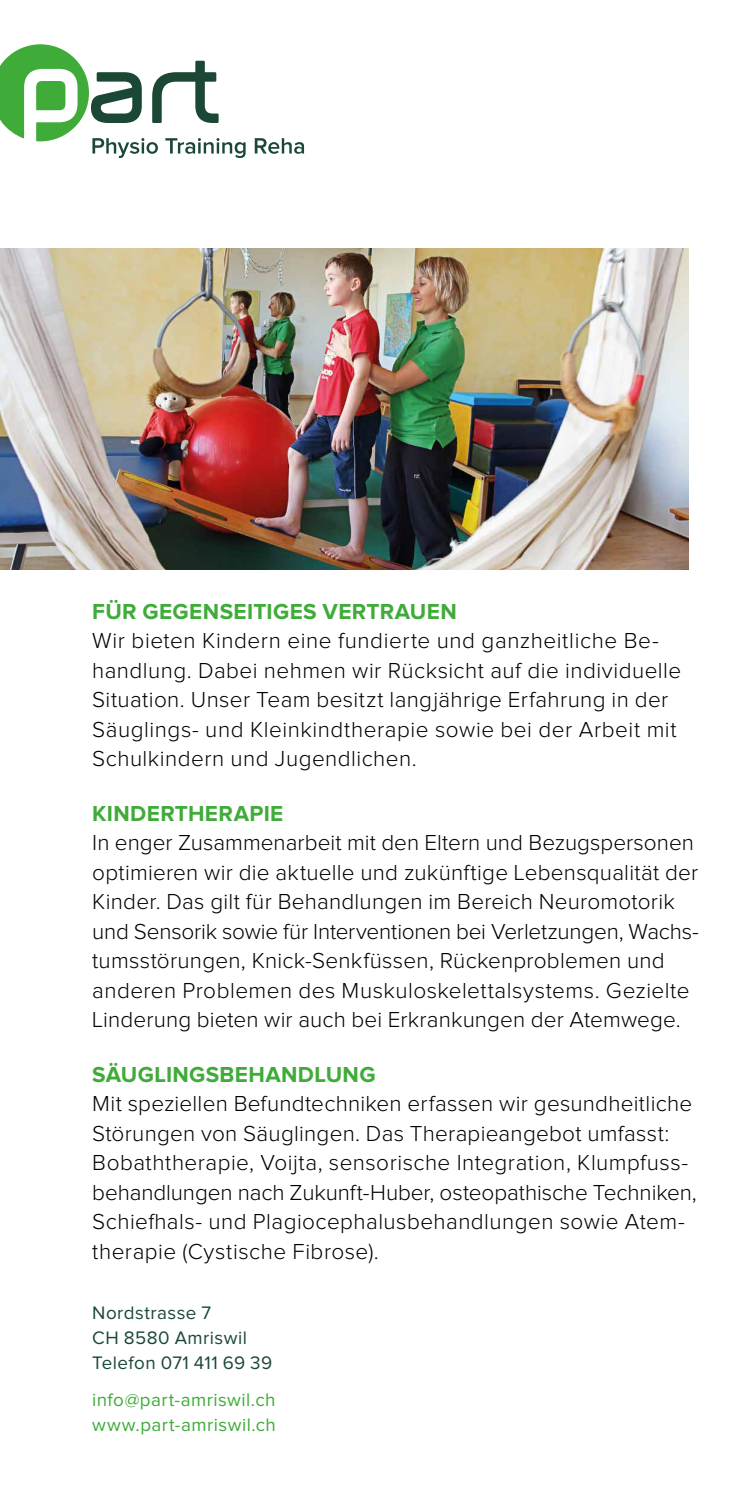
<style>
.page{position:relative;width:745px;height:1489px;background:#fff}
.page>*{position:absolute;margin:0;border:0;box-sizing:border-box;transform-origin:0 0}
.t1{font:300 22.5px/29.5px "Proxima Nova";letter-spacing:.015em;color:#000}
.t2{font:700 22.5px "Proxima Nova";letter-spacing:.015em;color:#3fab39}
.t3{font:18.75px/25px "Proxima Nova";letter-spacing:.025em;color:#1b4735}
.t4{font:18.75px/25px "Proxima Nova";letter-spacing:.025em;color:#3fab39}
</style>
<div class="page">
<svg style="left:254px;top:138px;width:50px;height:16px"></svg>
<svg style="left:0;top:44px;width:245px;height:114px"></svg>
<img style="left:0;top:248px;width:687px;height:321px">
<p class="t2" style="left:92px;top:600px;width:366px">FÜR GEGENSEITIGES VERTRAUEN</p>
<p class="t1" style="left:92px;top:626px;width:590px">Wir bieten Kindern eine fundierte und ganzheitliche Be&shy;handlung. Dabei nehmen wir Rücksicht auf die individuelle Situation. Unser Team besitzt langjährige Erfahrung in der Säuglings- und Kleinkindtherapie sowie bei der Arbeit mit Schulkindern und Jugendlichen.</p>
<p class="t2" style="left:92px;top:802px;width:192px">KINDERTHERAPIE</p>
<p class="t1" style="left:92px;top:828px;width:607px">In enger Zusammenarbeit mit den Eltern und Bezugspersonen optimieren wir die aktuelle und zukünftige Lebensqualität der Kinder. Das gilt für Behandlungen im Bereich Neuromotorik und Sensorik sowie für Interventionen bei Verletzungen, Wachs&shy;tumsstörungen, Knick-Senkfüssen, Rückenproblemen und anderen Problemen des Muskuloskelettalsystems. Gezielte Linderung bieten wir auch bei Erkrankungen der Atemwege.</p>
<p class="t2" style="left:92px;top:1063px;width:285px">SÄUGLINGSBEHANDLUNG</p>
<p class="t1" style="left:92px;top:1089px;width:605px">Mit speziellen Befundtechniken erfassen wir gesundheitliche Störungen von Säuglingen. Das Therapieangebot umfasst:<br>Bobaththerapie, Voijta, sensorische Integration, Klumpfuss&shy;behandlungen nach Zukunft-Huber, osteopathische Techniken, Schiefhals- und Plagiocephalusbehandlungen sowie Atem&shy;therapie (Cystische Fibrose).</p>
<p class="t3" style="left:92px;top:1301px;width:181px">Nordstrasse 7<br>CH 8580 Amriswil<br>Telefon 071 411 69 39</p>
<p class="t4" style="left:92px;top:1387px;width:185px">info@part-amriswil.ch www.part-amriswil.ch</p>
</div>
